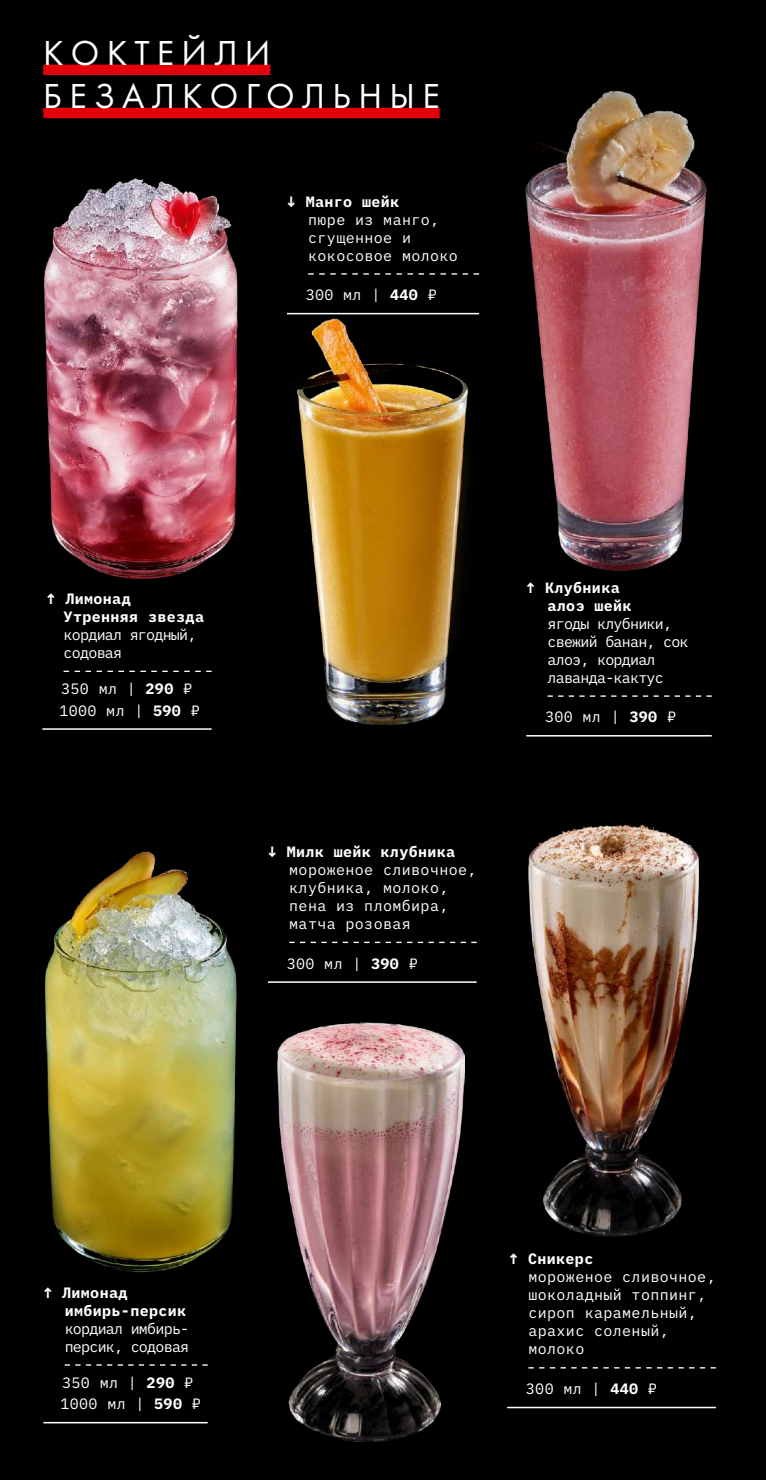
<style>
.page{position:relative;width:766px;height:1480px;background:#fff}
.page>*{position:absolute;margin:0;border:0;box-sizing:border-box;transform-origin:0 0}
.t1{font:36px/43.2px "Futura Book C";letter-spacing:.2em;color:#fff}
.t2{font:15px/18px "IBM Plex Mono";letter-spacing:.025em;color:#fff}
.t3{font:15px/18px "IBM Plex Mono";letter-spacing:-.05em;color:#fff}
.t4{font:700 15px/18px "IBM Plex Mono";letter-spacing:.025em;color:#fff}
.s1{font-weight:700}
</style>
<div class="page">
<div style="left:0;top:0;width:765px;height:1480px;background:#000"></div>
<img style="left:277px;top:1022px;width:187px;height:419px">
<img style="left:519px;top:815px;width:187px;height:428px">
<img style="left:286px;top:311px;width:192px;height:422px">
<img style="left:519px;top:84px;width:194px;height:491px">
<img style="left:38px;top:173px;width:204px;height:412px">
<img style="left:36px;top:842px;width:205px;height:436px">
<div style="left:24px;top:653px;width:210px;height:77px;background:#000"></div>
<svg style="left:64px;top:671px;width:148px;height:1px"></svg>
<hr style="left:42px;top:728px;width:170px;height:2px;background:#fff">
<svg style="left:65px;top:1364px;width:143px;height:1px"></svg>
<hr style="left:43px;top:1422px;width:165px;height:1px;background:#fff">
<svg style="left:289px;top:942px;width:187px;height:1px"></svg>
<hr style="left:268px;top:981px;width:208px;height:2px;background:#fff">
<svg style="left:308px;top:273px;width:171px;height:2px"></svg>
<hr style="left:287px;top:313px;width:192px;height:1px;background:#fff">
<svg style="left:547px;top:695px;width:164px;height:2px"></svg>
<hr style="left:526px;top:735px;width:185px;height:1px;background:#fff">
<svg style="left:528px;top:1367px;width:187px;height:1px"></svg>
<hr style="left:507px;top:1406px;width:208px;height:2px;background:#fff">
<div style="left:43px;top:65px;width:227px;height:10px;background:#e3000b"></div>
<div style="left:43px;top:108px;width:396px;height:10px;background:#e3000b"></div>
<h1 class="t1" style="left:43px;top:32px;width:398px">КОКТЕЙЛИ<br>БЕЗАЛКОГОЛЬНЫЕ</h1>
<p class="t4" style="left:287px;top:191px;width:114px">↓ Манго шейк</p>
<p class="t2" style="left:308px;top:209px;width:151px">пюре из манго, сгущенное и кокосовое молоко</p>
<p class="t2" style="left:305px;top:285px;width:132px">300 мл | <span class="s1">440</span> ₽</p>
<p class="t4" style="left:64px;top:588px;width:142px;text-indent:-17px">↑ Лимонад<br>Утренняя звезда</p>
<p class="t3" style="left:64px;top:624px;width:134px">кордиал ягодный, содовая</p>
<p class="t2" style="left:59px;top:676px;width:142px;line-height:21.6px">350 мл | <span class="s1">290</span> ₽<br>1000 мл | <span class="s1">590</span> ₽</p>
<p class="t4" style="left:268px;top:841px;width:189px">↓ Милк шейк клубника</p>
<p class="t2" style="left:289px;top:859px;width:189px">мороженое сливочное, клубника, молоко, пена из пломбира, матча розовая</p>
<p class="t2" style="left:287px;top:953px;width:132px">300 мл | <span class="s1">390</span> ₽</p>
<p class="t4" style="left:547px;top:577px;width:85px;text-indent:-21px">↑ Клубника алоэ шейк</p>
<p class="t3" style="left:547px;top:613px;width:142px">ягоды клубники, свежий банан, сок алоэ, кордиал лаванда-кактус</p>
<p class="t2" style="left:545px;top:707px;width:132px">300 мл | <span class="s1">390</span> ₽</p>
<p class="t4" style="left:65px;top:1282px;width:123px;text-indent:-21px">↑ Лимонад имбирь-персик</p>
<p class="t3" style="left:65px;top:1318px;width:126px">кордиал имбирь&shy;персик, содовая</p>
<p class="t2" style="left:60px;top:1370px;width:142px;line-height:21.6px">350 мл | <span class="s1">290</span> ₽<br>1000 мл | <span class="s1">590</span> ₽</p>
<p class="t4" style="left:509px;top:1249px;width:85px">↑ Сникерс</p>
<p class="t2" style="left:528px;top:1267px;width:189px">мороженое сливочное, шоколадный топпинг, сироп карамельный, арахис соленый, молоко</p>
<p class="t2" style="left:525px;top:1378px;width:132px">300 мл | <span class="s1">440</span> ₽</p>
</div>
